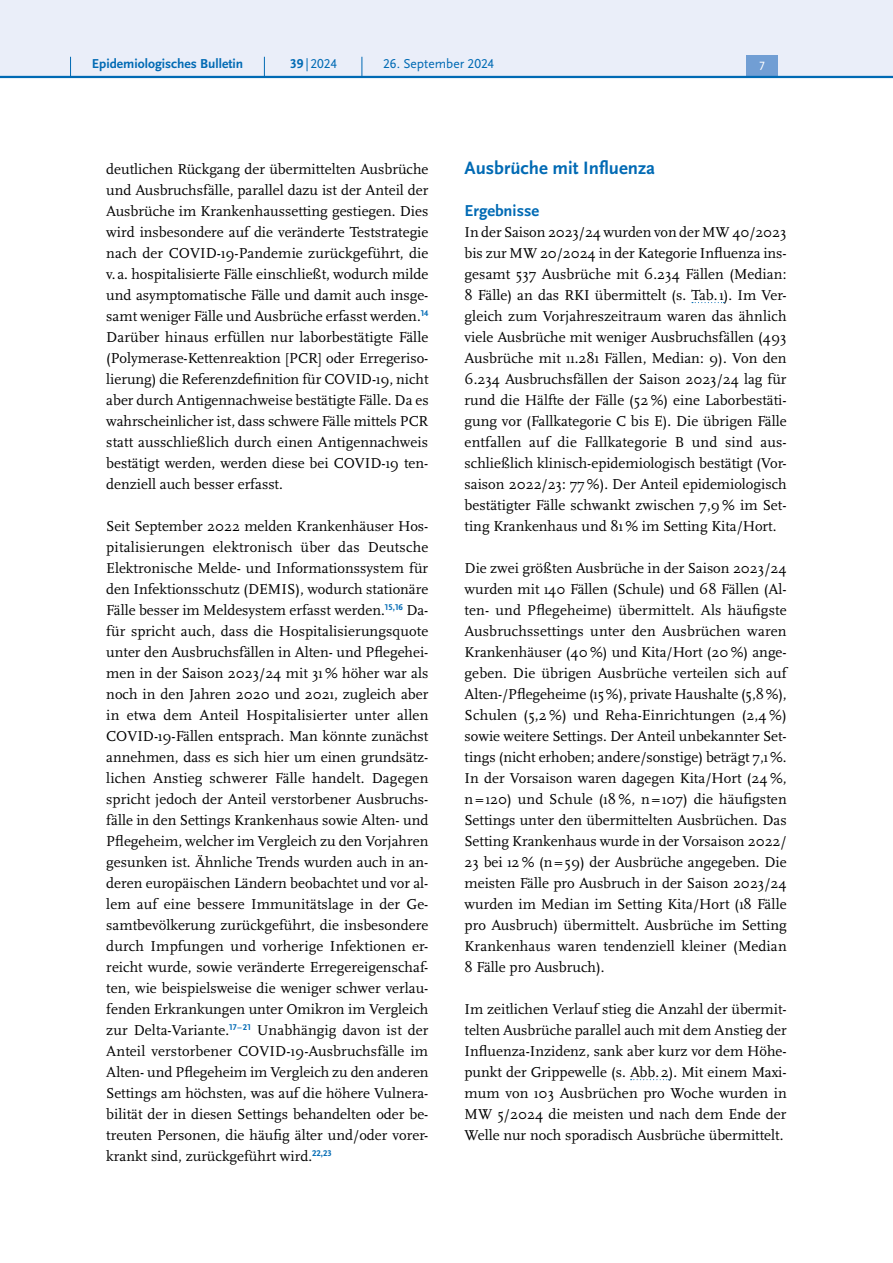
<style>
.page{position:relative;width:893px;height:1263px;background:#fff}
.page>*{position:absolute;margin:0;border:0;box-sizing:border-box;transform-origin:0 0}
.H3_-_Neu{font:700 18.75px "Scala Sans Pro";color:#006ab4}
.H4_-_Neu{font:700 16.5px "Scala Sans Pro";color:#006ab4}
.P_-_Fließtext{font:15px/21px "Scala Pro";color:#000;text-align:justify}
.t1{font:700 13.5px "Scala Sans Pro";color:#006ab4}
.t2{font:13.5px "Scala Sans Pro";color:#006ab4}
.t3{font:12.45px "Scala Sans Pro";color:#fff}
.s1{font-weight:700}
</style>
<div class="page">
<svg style="left:692px;top:302px;width:32px;height:1px"></svg>
<svg style="left:631px;top:1079px;width:38px;height:1px"></svg>
<div style="left:0;top:0;width:893px;height:77px;background:#eaeef9"></div>
<div style="left:746px;top:55px;width:32px;height:21px;background:#719ed4"></div>
<hr style="left:0;top:76px;width:893px;height:2px;background:#006ab4">
<svg style="left:70px;top:57px;width:1px;height:19px"></svg>
<svg style="left:264px;top:57px;width:1px;height:19px"></svg>
<svg style="left:362px;top:57px;width:1px;height:19px"></svg>
<p class="t1" style="left:92px;top:55px;width:153px">Epidemiologisches Bulletin</p>
<p class="t2" style="left:290px;top:55px;width:48px"><span class="s1">39</span>|2024</p>
<p class="t2" style="left:383px;top:55px;width:112px">26. September 2024</p>
<p class="t3" style="left:759px;top:59px;width:7px">7</p>
<p class="P_-_Fließtext" style="left:106px;top:158px;width:324px">deutlichen Rückgang der übermittelten Ausbrüche und Ausbruchsfälle, parallel dazu ist der Anteil der Ausbrüche im Krankenhaussetting gestiegen. Dies wird insbesondere auf die veränderte Teststrategie nach der COVID-19-Pandemie zurückgeführt, die v. a. hospitalisierte Fälle einschließt, wodurch milde und asymptomatische Fälle und damit auch insge&shy;samt weniger Fälle und Ausbrüche erfasst werden.<sup>14<br></sup>Darüber hinaus erfüllen nur laborbestätigte Fälle (Polymerase-Kettenreaktion [PCR] oder Erregeriso&shy;lierung) die Referenzdefinition für COVID-19, nicht aber durch Antigennachweise bestätigte Fälle. Da es wahrscheinlicher ist, dass schwere Fälle mittels PCR statt ausschließlich durch einen Antigennachweis bestätigt werden, werden diese bei COVID-19 ten&shy;denziell auch besser erfasst.</p>
<p class="P_-_Fließtext" style="left:106px;top:515px;width:324px">Seit September 2022 melden Krankenhäuser Hos&shy;pitalisierungen elektronisch über das Deutsche Elektronische Melde- und Informationssystem für den Infektionsschutz (DEMIS), wodurch stationäre Fälle besser im Meldesystem erfasst werden.<sup>15,16</sup> Da&shy;für spricht auch, dass die Hospitalisierungsquote unter den Ausbruchsfällen in Alten- und Pflegehei&shy;men in der Saison 2023/24 mit 31 % höher war als noch in den Jahren 2020 und 2021, zugleich aber in etwa dem Anteil Hospitalisierter unter allen COVID-19-Fällen entsprach. Man könnte zunächst annehmen, dass es sich hier um einen grundsätz&shy;lichen Anstieg schwerer Fälle handelt. Dagegen spricht jedoch der Anteil verstorbener Ausbruchs&shy;fälle in den Settings Krankenhaus sowie Alten- und Pflegeheim, welcher im Vergleich zu den Vorjahren gesunken ist. Ähnliche Trends wurden auch in an&shy;deren europäischen Ländern beobachtet und vor al&shy;lem auf eine bessere Immunitätslage in der Ge&shy;samtbevölkerung zurückgeführt, die insbesondere durch Impfungen und vorherige Infektionen er&shy;reicht wurde, sowie veränderte Erregereigenschaf&shy;ten, wie beispielsweise die weniger schwer verlau&shy;fenden Erkrankungen unter Omikron im Vergleich zur Delta-Variante.<sup>17–21</sup> Unabhängig davon ist der Anteil verstorbener COVID-19-Ausbruchsfälle im Alten- und Pflegeheim im Vergleich zu den anderen Settings am höchsten, was auf die höhere Vulnera&shy;bilität der in diesen Settings behandelten oder be&shy;treuten Personen, die häufig älter und/oder vorer&shy;krankt sind, zurückgeführt wird.<sup>22,23</sup></p>
<h1 class="H3_-_Neu" style="left:465px;top:156px;width:192px">Ausbrüche mit Influenza</h1>
<h3 class="H4_-_Neu" style="left:465px;top:200px;width:76px">Ergebnisse</h3>
<p class="P_-_Fließtext" style="left:465px;top:221px;width:324px">In der Saison 2023/24 wurden von der MW 40/2023 bis zur MW 20/2024 in der Kategorie Influenza ins&shy;gesamt 537 Ausbrüche mit 6.234 Fällen (Median:<br>8 Fälle) an das RKI übermittelt (s. Tab.1). Im Ver&shy;gleich zum Vorjahreszeitraum waren das ähnlich viele Ausbrüche mit weniger Ausbruchsfällen (493<br>Ausbrüche mit 11.281 Fällen, Median: 9). Von den 6.234 Ausbruchsfällen der Saison 2023/24 lag für rund die Hälfte der Fälle (52 %) eine Laborbestäti&shy;gung vor (Fallkategorie C bis E). Die übrigen Fälle entfallen auf die Fallkategorie B und sind aus&shy;schließlich klinisch-epidemiologisch bestätigt (Vor&shy;saison 2022/23: 77 %). Der Anteil epidemiologisch bestätigter Fälle schwankt zwischen 7,9 % im Set&shy;ting Krankenhaus und 81 % im Setting Kita/Hort.</p>
<p class="P_-_Fließtext" style="left:465px;top:557px;width:324px">Die zwei größten Ausbrüche in der Saison 2023/24 wurden mit 140 Fällen (Schule) und 68 Fällen (Al&shy;ten- und Pflegeheime) übermittelt. Als häufigste Ausbruchssettings unter den Ausbrüchen waren Krankenhäuser (40 %) und Kita/Hort (20 %) ange&shy;geben. Die übrigen Ausbrüche verteilen sich auf Alten-/Pflegeheime (15%), private Haushalte (5,8%), Schulen (5,2 %) und Reha-Einrichtungen (2,4 %) sowie weitere Settings. Der Anteil unbekannter Set&shy;tings (nicht erhoben; andere/sonstige) beträgt 7,1 %.<br>In der Vorsaison waren dagegen Kita/Hort (24 %, n= 120) und Schule (18 %, n= 107) die häufigsten Settings unter den übermittelten Ausbrüchen. Das Setting Krankenhaus wurde in der Vorsaison 2022/ 23 bei 12 % (n=59) der Ausbrüche angegeben. Die meisten Fälle pro Ausbruch in der Saison 2023/24 wurden im Median im Setting Kita/Hort (18 Fälle pro Ausbruch) übermittelt. Ausbrüche im Setting Krankenhaus waren tendenziell kleiner (Median 8 Fälle pro Ausbruch).</p>
<p class="P_-_Fließtext" style="left:465px;top:998px;width:324px">Im zeitlichen Verlauf stieg die Anzahl der übermit&shy;telten Ausbrüche parallel auch mit dem Anstieg der Influenza-Inzidenz, sank aber kurz vor dem Höhe&shy;punkt der Grippewelle (s. Abb.2). Mit einem Maxi&shy;mum von 103 Ausbrüchen pro Woche wurden in MW 5/2024 die meisten und nach dem Ende der Welle nur noch sporadisch Ausbrüche übermittelt.</p>
</div>
